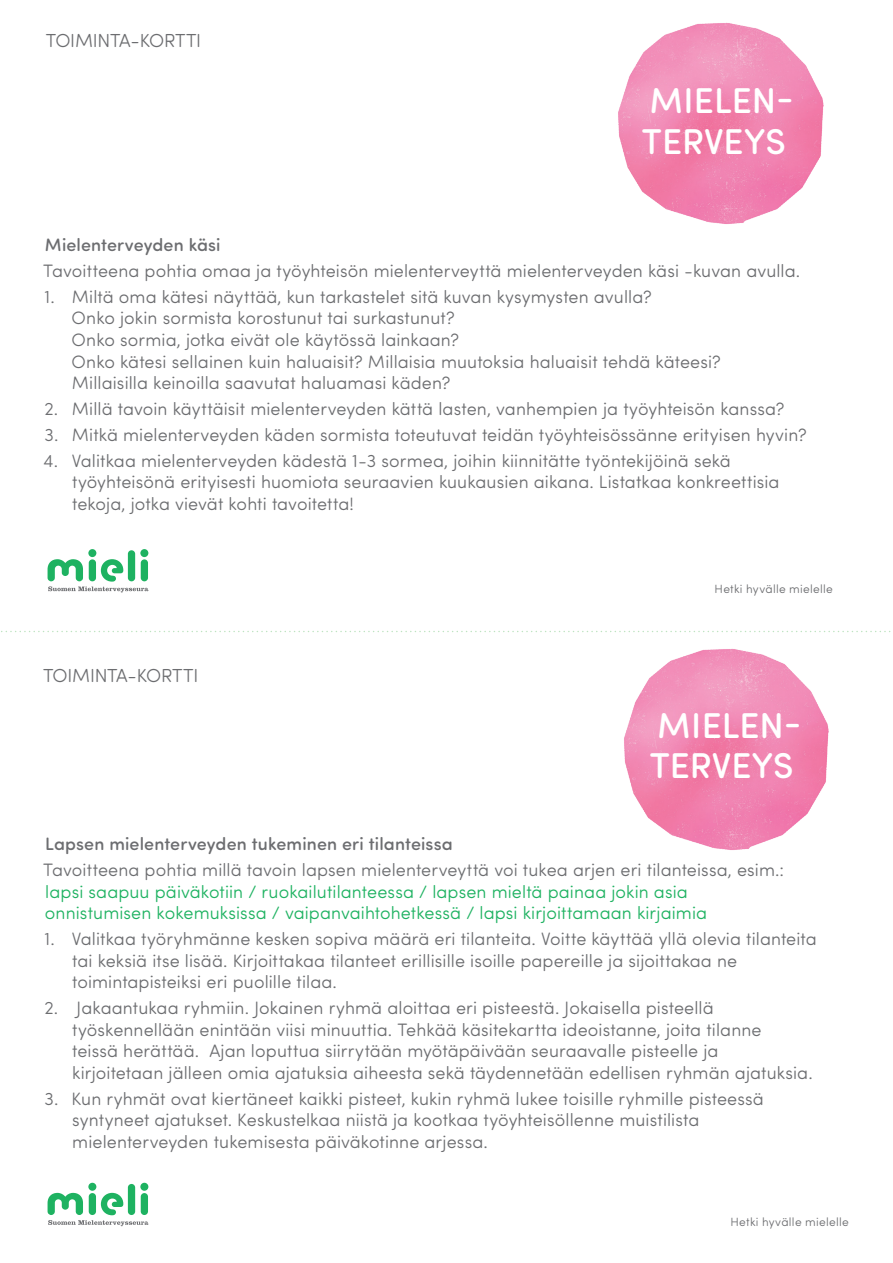
<style>
.page{position:relative;width:893px;height:1263px;background:#fff}
.page>*{position:absolute;margin:0;border:0;box-sizing:border-box;transform-origin:0 0}
.t1{font:500 36px/40.5px "Sofia Pro Soft";color:#fff}
.t2{font:300 18.9px "Sofia Pro Soft";letter-spacing:-.015em;color:#6c6d70}
.Kysymys_keskelle_kor{font:300 18px/21.6px "Sofia Pro Soft";letter-spacing:.005em;color:#6c6d70}
.Kysymys_keskelle_kor-2{font:300 18px/21.6px "Sofia Pro Soft";letter-spacing:.005em;color:#1eb261}
.Kysymys_keskelle_kor-3{font:500 18px "Sofia Pro Soft";letter-spacing:.01em;color:#6c6d70}
.t3{font:300 12px "Sofia Pro Soft";letter-spacing:.025em;color:#6c6d70}
.s1{color:#6c6d70}
</style>
<div class="page">
<img style="left:624px;top:648px;width:205px;height:202px">
<div style="left:128px;top:550px;width:7px;height:31px;background:#1eb261;border-radius:4px"></div>
<div style="left:88px;top:549px;width:8px;height:8px;background:#1eb261;border-radius:50%"></div>
<div style="left:140px;top:549px;width:8px;height:8px;background:#1eb261;border-radius:50%"></div>
<svg style="left:48px;top:559px;width:100px;height:33px"></svg>
<svg style="left:1px;top:631px;width:890px;height:1px"></svg>
<img style="left:618px;top:22px;width:206px;height:202px">
<div style="left:128px;top:1184px;width:7px;height:31px;background:#1eb261;border-radius:4px"></div>
<div style="left:88px;top:1183px;width:8px;height:8px;background:#1eb261;border-radius:50%"></div>
<div style="left:140px;top:1183px;width:8px;height:8px;background:#1eb261;border-radius:50%"></div>
<svg style="left:48px;top:1192px;width:100px;height:34px"></svg>
<p class="t2" style="left:46px;top:27px;width:157px">TOIMINTA-KORTTI</p>
<h1 class="t1" style="left:642px;top:78px;width:153px">MIELEN-<br>TERVEYS</h1>
<p class="Kysymys_keskelle_kor-3" style="left:45px;top:232px;width:177px">Mielenterveyden käsi</p>
<p class="Kysymys_keskelle_kor" style="left:43px;top:259px;width:758px">Tavoitteena pohtia omaa ja työyhteisön mielenterveyttä mielenterveyden käsi -kuvan avulla.</p>
<p class="Kysymys_keskelle_kor" style="left:72px;top:285px;width:651px;text-indent:-27px">1. Miltä oma kätesi näyttää, kun tarkastelet sitä kuvan kysymysten avulla?<br>Onko jokin sormista korostunut tai surkastunut?<br>Onko sormia, jotka eivät ole käytössä lainkaan?<br>Onko kätesi sellainen kuin haluaisit? Millaisia muutoksia haluaisit tehdä käteesi?<br>Millaisilla keinoilla saavutat haluamasi käden?</p>
<p class="Kysymys_keskelle_kor" style="left:44px;top:397px;width:742px">2. Millä tavoin käyttäisit mielenterveyden kättä lasten, vanhempien ja työyhteisön kanssa?</p>
<p class="Kysymys_keskelle_kor" style="left:44px;top:423px;width:764px">3. Mitkä mielenterveyden käden sormista toteutuvat teidän työyhteisössänne erityisen hyvin?</p>
<p class="Kysymys_keskelle_kor" style="left:72px;top:449px;width:709px;text-indent:-29px">4. Valitkaa mielenterveyden kädestä 1-3 sormea, joihin kiinnitätte työntekijöinä sekä työyhteisönä erityisesti huomiota seuraavien kuukausien aikana. Listatkaa konkreettisia tekoja, jotka vievät kohti tavoitetta!</p>
<p class="t2" style="left:43px;top:663px;width:157px">TOIMINTA-KORTTI</p>
<p class="t3" style="left:714px;top:580px;width:120px">Hetki hyvälle mielelle</p>
<h1 class="t1" style="left:650px;top:702px;width:153px">MIELEN-<br>TERVEYS</h1>
<p class="Kysymys_keskelle_kor-3" style="left:45px;top:831px;width:409px">Lapsen mielenterveyden tukeminen eri tilanteissa</p>
<p class="Kysymys_keskelle_kor-2" style="left:43px;top:858px;width:742px"><span class="s1">Tavoitteena pohtia millä tavoin lapsen mielenterveyttä voi tukea arjen eri tilanteissa, esim.: </span>lapsi saapuu päiväkotiin / ruokailutilanteessa / lapsen mieltä painaa jokin asia onnistumisen kokemuksissa / vaipanvaihtohetkessä / lapsi kirjoittamaan kirjaimia</p>
<p class="Kysymys_keskelle_kor" style="left:72px;top:927px;width:746px;text-indent:-28px">1. Valitkaa työryhmänne kesken sopiva määrä eri tilanteita. Voitte käyttää yllä olevia tilanteita tai keksiä itse lisää. Kirjoittakaa tilanteet erillisille isoille papereille ja sijoittakaa ne toimintapisteiksi eri puolille tilaa.</p>
<p class="Kysymys_keskelle_kor" style="left:72px;top:996px;width:742px;text-indent:-28px">2. Jakaantukaa ryhmiin. Jokainen ryhmä aloittaa eri pisteestä. Jokaisella pisteellä työskennellään enintään viisi minuuttia. Tehkää käsitekartta ideoistanne, joita tilanne<br>teissä herättää. Ajan loputtua siirrytään myötäpäivään seuraavalle pisteelle ja kirjoitetaan jälleen omia ajatuksia aiheesta sekä täydennetään edellisen ryhmän ajatuksia.</p>
<p class="Kysymys_keskelle_kor" style="left:72px;top:1087px;width:693px;text-indent:-28px">3. Kun ryhmät ovat kiertäneet kaikki pisteet, kukin ryhmä lukee toisille ryhmille pisteessä syntyneet ajatukset. Keskustelkaa niistä ja kootkaa työyhteisöllenne muistilista mielenterveyden tukemisesta päiväkotinne arjessa.</p>
<p class="t3" style="left:730px;top:1214px;width:120px">Hetki hyvälle mielelle</p>
</div>
